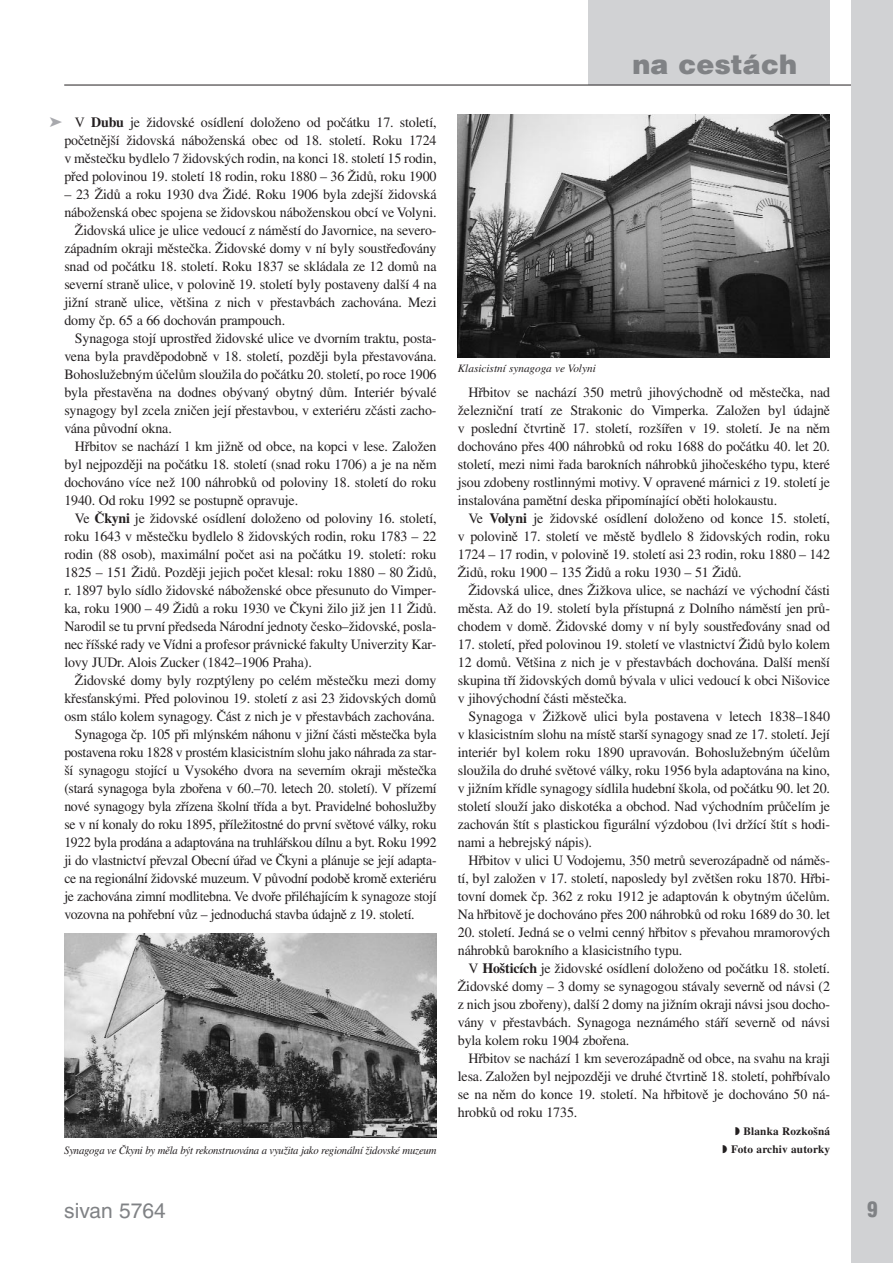
<style>
.page{position:relative;width:893px;height:1263px;background:#fff}
.page>*{position:absolute;margin:0;border:0;box-sizing:border-box;transform-origin:0 0}
.t1{font:900 27px "Helvetica CE";color:#808285}
.t2{font:21px "Helvetica CE";color:#808285}
.t3{font:900 21px "Helvetica Condensed CE";color:#808285}
.t4{font:14.25px/18px "Times CE";letter-spacing:-.01em;color:#231f20;text-align:justify}
.t5{font:italic 11.25px "Times CE";letter-spacing:-.02em;color:#231f20;scale:.95 1}
.t6{font:700 11.25px/18px "Times CE";letter-spacing:.015em;color:#231f20;text-align:right}
.t7{font:italic 11.25px "Times CE";color:#231f20}
.s1{font-weight:700}
</style>
<div class="page">
<div style="left:589px;top:0;width:241px;height:85px;background:#d1d2d4"></div>
<hr style="left:64px;top:85px;width:800px;height:1px;background:#231f20">
<div style="left:851px;top:0;width:41px;height:1263px;background:#d1d2d4"></div>
<img style="left:458px;top:115px;width:371px;height:242px">
<img style="left:65px;top:934px;width:372px;height:203px">
<p class="t4" style="left:64px;top:115px;width:374px;text-indent:11px">V <span class="s1">Dubu</span> je židovské osídlení doloženo od počátku 17. století, početnější židovská náboženská obec od 18. století. Roku 1724 v městečku bydlelo 7 židovských rodin, na konci 18. století 15 rodin, před polovinou 19. století 18 rodin, roku 1880 – 36 Židů, roku 1900</p>
<p class="t4" style="left:64px;top:187px;width:373px">– 23 Židů a roku 1930 dva Židé. Roku 1906 byla zdejší židovská</p>
<p class="t4" style="left:64px;top:205px;width:374px">náboženská obec spojena se židovskou náboženskou obcí ve Volyni.</p>
<p class="t4" style="left:75px;top:223px;width:363px">Židovská ulice je ulice vedoucí z náměstí do Javornice, na severo-</p>
<p class="t4" style="left:64px;top:241px;width:374px">západním okraji městečka. Židovské domy v ní byly soustřeďovány</p>
<p class="t4" style="left:64px;top:259px;width:373px">snad od počátku 18. století. Roku 1837 se skládala ze 12 domů na</p>
<p class="t4" style="left:64px;top:277px;width:374px">severní straně ulice, v polovině 19. století byly postaveny další 4 na</p>
<p class="t4" style="left:64px;top:295px;width:374px">jižní straně ulice, většina z nich v přestavbách zachována. Mezi</p>
<p class="t4" style="left:64px;top:313px;width:222px">domy čp. 65 a 66 dochován prampouch.</p>
<p class="t4" style="left:75px;top:331px;width:363px">Synagoga stojí uprostřed židovské ulice ve dvorním traktu, posta-</p>
<p class="t4" style="left:64px;top:349px;width:374px">vena byla pravděpodobně v 18. století, později byla přestavována.</p>
<p class="t4" style="left:64px;top:367px;width:374px">Bohoslužebným účelům sloužila do počátku 20. století, po roce 1906</p>
<p class="t4" style="left:64px;top:385px;width:374px">byla přestavěna na dodnes obývaný obytný dům. Interiér bývalé</p>
<p class="t4" style="left:64px;top:403px;width:374px">synagogy byl zcela zničen její přestavbou, v exteriéru zčásti zacho-</p>
<p class="t4" style="left:64px;top:421px;width:109px">vána původní okna.</p>
<p class="t4" style="left:75px;top:439px;width:363px">Hřbitov se nachází 1 km jižně od obce, na kopci v lese. Založen</p>
<p class="t4" style="left:64px;top:457px;width:374px">byl nejpozději na počátku 18. století (snad roku 1706) a je na něm</p>
<p class="t4" style="left:64px;top:475px;width:373px">dochováno více než 100 náhrobků od poloviny 18. století do roku</p>
<p class="t4" style="left:64px;top:493px;width:235px">1940. Od roku 1992 se postupně opravuje.</p>
<p class="t4" style="left:75px;top:511px;width:363px">Ve <span class="s1">Čkyni</span> je židovské osídlení doloženo od poloviny 16. století,</p>
<p class="t4" style="left:64px;top:529px;width:373px">roku 1643 v městečku bydlelo 8 židovských rodin, roku 1783 – 22</p>
<p class="t4" style="left:64px;top:547px;width:374px">rodin (88 osob), maximální počet asi na počátku 19. století: roku</p>
<p class="t4" style="left:64px;top:565px;width:373px">1825 – 151 Židů. Později jejich počet klesal: roku 1880 – 80 Židů,</p>
<p class="t4" style="left:64px;top:583px;width:373px">r. 1897 bylo sídlo židovské náboženské obce přesunuto do Vimper-</p>
<p class="t4" style="left:64px;top:601px;width:373px">ka, roku 1900 – 49 Židů a roku 1930 ve Čkyni žilo již jen 11 Židů.</p>
<p class="t4" style="left:64px;top:619px;width:374px">Narodil se tu první předseda Národní jednoty česko–židovské, posla-</p>
<p class="t4" style="left:64px;top:637px;width:374px">nec říšské rady ve Vídni a profesor právnické fakulty Univerzity Kar-</p>
<p class="t4" style="left:64px;top:655px;width:249px">lovy JUDr. Alois Zucker (1842–1906 Praha).</p>
<p class="t4" style="left:75px;top:673px;width:363px">Židovské domy byly rozptýleny po celém městečku mezi domy</p>
<p class="t4" style="left:64px;top:691px;width:374px">křesťanskými. Před polovinou 19. století z asi 23 židovských domů</p>
<p class="t4" style="left:64px;top:709px;width:372px">osm stálo kolem synagogy. Část z nich je v přestavbách zachována.</p>
<p class="t4" style="left:75px;top:727px;width:363px">Synagoga čp. 105 při mlýnském náhonu v jižní části městečka byla</p>
<p class="t4" style="left:64px;top:745px;width:374px">postavena roku 1828 v prostém klasicistním slohu jako náhrada za star-</p>
<p class="t4" style="left:64px;top:763px;width:374px">ší synagogu stojící u Vysokého dvora na severním okraji městečka</p>
<p class="t4" style="left:64px;top:781px;width:374px">(stará synagoga byla zbořena v 60.–70. letech 20. století). V přízemí</p>
<p class="t4" style="left:64px;top:799px;width:374px">nové synagogy byla zřízena školní třída a byt. Pravidelné bohoslužby</p>
<p class="t4" style="left:64px;top:817px;width:374px">se v ní konaly do roku 1895, příležitostné do první světové války, roku</p>
<p class="t4" style="left:64px;top:835px;width:374px">1922 byla prodána a adaptována na truhlářskou dílnu a byt. Roku 1992</p>
<p class="t4" style="left:64px;top:853px;width:374px">ji do vlastnictví převzal Obecní úřad ve Čkyni a plánuje se její adapta-</p>
<p class="t4" style="left:64px;top:871px;width:374px">ce na regionální židovské muzeum. V původní podobě kromě exteriéru</p>
<p class="t4" style="left:64px;top:889px;width:374px">je zachována zimní modlitebna. Ve dvoře přiléhajícím k synagoze stojí</p>
<p class="t4" style="left:64px;top:907px;width:352px">vozovna na pohřební vůz – jednoduchá stavba údajně z 19. století.</p>
<p class="t5" style="left:64px;top:1146px;width:393px">Synagoga ve Čkyni by měla být rekonstruována a využita jako regionální židovské muzeum</p>
<h1 class="t1" style="left:632px;top:54px;width:166px">na cestách</h1>
<p class="t7" style="left:458px;top:364px;width:140px">Klasicistní synagoga ve Volyni</p>
<p class="t4" style="left:458px;top:385px;width:374px;text-indent:11px">Hřbitov se nachází 350 metrů jihovýchodně od městečka, nad železniční tratí ze Strakonic do Vimperka. Založen byl údajně v poslední čtvrtině 17. století, rozšířen v 19. století. Je na něm dochováno přes 400 náhrobků od roku 1688 do počátku 40. let 20. století, mezi nimi řada barokních náhrobků jihočeského typu, které jsou zdobeny rostlinnými motivy. V opravené márnici z 19. století je instalována pamětní deska připomínající oběti holokaustu.</p>
<p class="t4" style="left:458px;top:511px;width:374px;text-indent:11px">Ve <span class="s1">Volyni</span> je židovské osídlení doloženo od konce 15. století, v polovině 17. století ve městě bydlelo 8 židovských rodin, roku 1724 – 17 rodin, v polovině 19. století asi 23 rodin, roku 1880 – 142<br>Židů, roku 1900 – 135 Židů a roku 1930 – 51 Židů.</p>
<p class="t4" style="left:458px;top:583px;width:374px;text-indent:11px">Židovská ulice, dnes Žižkova ulice, se nachází ve východní části města. Až do 19. století byla přístupná z Dolního náměstí jen prů&shy;chodem v domě. Židovské domy v ní byly soustřeďovány snad od</p>
<p class="t4" style="left:458px;top:637px;width:374px">17. století, před polovinou 19. století ve vlastnictví Židů bylo kolem 12 domů. Většina z nich je v přestavbách dochována. Další menší skupina tří židovských domů bývala v ulici vedoucí k obci Nišovice v jihovýchodní části městečka.</p>
<p class="t4" style="left:458px;top:709px;width:374px;text-indent:11px">Synagoga v Žižkově ulici byla postavena v letech 1838–1840 v klasicistním slohu na místě starší synagogy snad ze 17. století. Její interiér byl kolem roku 1890 upravován. Bohoslužebným účelům sloužila do druhé světové války, roku 1956 byla adaptována na kino, v jižním křídle synagogy sídlila hudební škola, od počátku 90. let 20. století slouží jako diskotéka a obchod. Nad východním průčelím je zachován štít s plastickou figurální výzdobou (lvi držící štít s hodi&shy;nami a hebrejský nápis).</p>
<p class="t4" style="left:458px;top:853px;width:374px;text-indent:11px">Hřbitov v ulici U Vodojemu, 350 metrů severozápadně od náměs&shy;tí, byl založen v 17. století, naposledy byl zvětšen roku 1870. Hřbi&shy;tovní domek čp. 362 z roku 1912 je adaptován k obytným účelům.<br>Na hřbitově je dochováno přes 200 náhrobků od roku 1689 do 30. let</p>
<p class="t4" style="left:458px;top:925px;width:374px">20. století. Jedná se o velmi cenný hřbitov s převahou mramorových náhrobků barokního a klasicistního typu.</p>
<p class="t4" style="left:458px;top:961px;width:374px;text-indent:11px">V <span class="s1">Hošticích</span> je židovské osídlení doloženo od počátku 18. století.<br>Židovské domy – 3 domy se synagogou stávaly severně od návsi (2 z nich jsou zbořeny), další 2 domy na jižním okraji návsi jsou docho&shy;vány v přestavbách. Synagoga neznámého stáří severně od návsi byla kolem roku 1904 zbořena.</p>
<p class="t4" style="left:458px;top:1051px;width:374px;text-indent:11px">Hřbitov se nachází 1 km severozápadně od obce, na svahu na kraji lesa. Založen byl nejpozději ve druhé čtvrtině 18. století, pohřbívalo se na něm do konce 19. století. Na hřbitově je dochováno 50 ná&shy;hrobků od roku 1735.</p>
<p class="t6" style="left:722px;top:1123px;width:109px">◗ Blanka Rozkošná<br>◗ Foto archiv autorky</p>
<h2 class="t2" style="left:64px;top:1202px;width:103px">sivan 5764</h2>
<h2 class="t3" style="left:867px;top:1201px;width:12px">9</h2>
</div>
